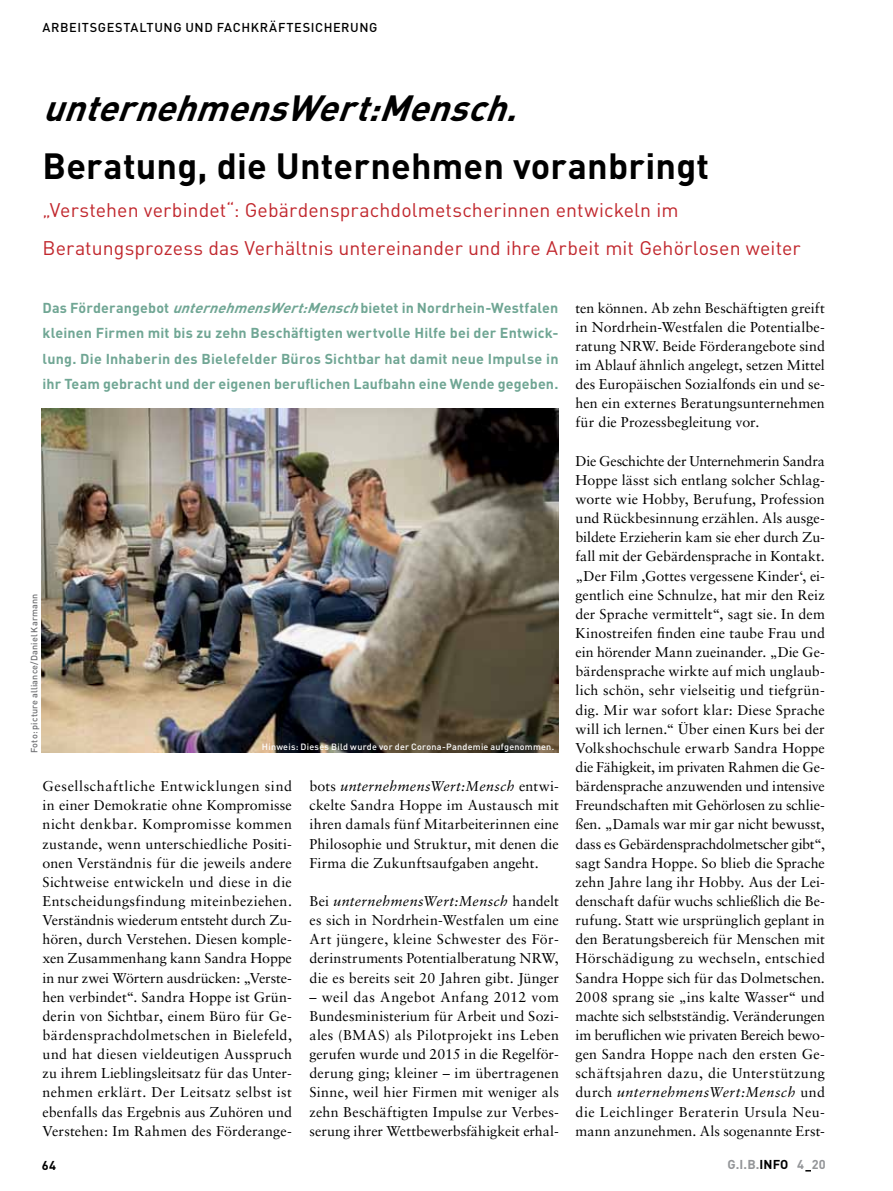
<style>
.page{position:relative;width:893px;height:1191px;background:#fff}
.page>*{position:absolute;margin:0;border:0;box-sizing:border-box;transform-origin:0 0}
._01_Hauptüberschrift{font:700 36px "DIN";letter-spacing:.005em;color:#000}
._01_Hauptüberschrift-2{font:italic 700 36px "DIN";color:#000}
._03_Unterüberschrift{font:19.5px "DIN";letter-spacing:.005em;color:#c1272d}
._07_Fließtext{font:14.25px/19.2px "Sabon LT";letter-spacing:.005em;color:#000;text-align:justify}
._06_Vorspann{font:700 14.25px/25.5px "DIN";letter-spacing:.01em;color:#70a694;text-align:justify}
.t1{font:500 12.75px "DIN";letter-spacing:.045em;color:#000}
.t2{font:700 12.75px "DIN";letter-spacing:.01em;color:#939598}
.G_Seitenzahlen{font:700 12.75px "DIN";color:#000}
._11_Bildzeile{font:500 9px "DIN";letter-spacing:.025em;color:#fff}
._11_Bildzeile-2{font:500 9px "DIN";letter-spacing:.015em;color:#6d6e71}
.s1{font-style:italic}
.s2{color:#000}
</style>
<div class="page">
<img style="left:42px;top:408px;width:517px;height:345px">
<p class="t1" style="left:43px;top:18px;width:336px">ARBEITSGESTALTUNG UND FACHKRÄFTESICHERUNG</p>
<p class="_01_Hauptüberschrift-2" style="left:43px;top:84px;width:491px">unternehmensWert:Mensch.</p>
<p class="_01_Hauptüberschrift" style="left:43px;top:141px;width:668px">Beratung, die Unternehmen voranbringt</p>
<p class="_03_Unterüberschrift" style="left:43px;top:197px;width:638px">„Verstehen verbindet“: Gebärdensprachdolmetscherinnen entwickeln im</p>
<p class="_03_Unterüberschrift" style="left:43px;top:235px;width:760px">Beratungsprozess das Verhältnis untereinander und ihre Arbeit mit Gehörlosen weiter</p>
<p class="_06_Vorspann" style="left:43px;top:294px;width:517px">Das Förderangebot <span class="s1">unternehmensWert:Mensch</span>bietet in Nordrhein-Westfalen kleinen Firmen mit bis zu zehn Beschäftigten wertvolle Hilfe bei der Entwick&shy;lung. Die Inhaberin des Bielefelder Büros Sichtbar hat damit neue Impulse in ihr Team gebracht und der eigenen beruflichen Laufbahn eine Wende gegeben.</p>
<p class="_07_Fließtext" style="left:575px;top:298px;width:251px">ten können. Ab zehn Beschäftigten greift in Nordrhein-Westfalen die Potentialbe&shy;ratung NRW. Beide Förderangebote sind im Ablauf ähnlich angelegt, setzen Mittel des Europäischen Sozialfonds ein und se&shy;hen ein externes Beratungsunternehmen für die Prozessbegleitung vor.</p>
<p class="_07_Fließtext" style="left:575px;top:451px;width:251px">Die Geschichte der Unternehmerin Sandra Hoppe lässt sich entlang solcher Schlag&shy;worte wie Hobby, Berufung, Profession und Rückbesinnung erzählen. Als ausge&shy;bildete Erzieherin kam sie eher durch Zu&shy;fall mit der Gebärdensprache in Kontakt. „Der Film ,Gottes vergessene Kinder‘, ei&shy;gentlich eine Schnulze, hat mir den Reiz der Sprache vermittelt“, sagt sie. In dem Kinostreifen finden eine taube Frau und ein hörender Mann zueinander. „Die Ge&shy;bärdensprache wirkte auf mich unglaub&shy;lich schön, sehr vielseitig und tiefgrün&shy;dig. Mir war sofort klar: Diese Sprache will ich lernen.“ Über einen Kurs bei der Volkshochschule erwarb Sandra Hoppe die Fähigkeit, im privaten Rahmen die Ge&shy;bärdensprache anzuwenden und intensive Freundschaften mit Gehörlosen zu schlie&shy;ßen. „Damals war mir gar nicht bewusst, dass es Gebärdensprachdolmetscher gibt“, sagt Sandra Hoppe. So blieb die Sprache zehn Jahre lang ihr Hobby. Aus der Lei&shy;denschaft dafür wuchs schließlich die Be&shy;rufung. Statt wie ursprünglich geplant in den Beratungsbereich für Menschen mit Hörschädigung zu wechseln, entschied Sandra Hoppe sich für das Dolmetschen.<br>2008 sprang sie „ins kalte Wasser“ und machte sich selbstständig. Veränderungen im beruflichen wie privaten Bereich bewo&shy;gen Sandra Hoppe nach den ersten Ge&shy;schäftsjahren dazu, die Unterstützung durch <span class="s1">unternehmensWert:Mensch</span> und die Leichlinger Beraterin Ursula Neu&shy;mann anzunehmen. Als sogenannte Erst-</p>
<p class="_11_Bildzeile-2" style="left:28px;top:753px;width:160px;rotate:-90deg">Foto: picture alliance/Daniel Karmann</p>
<p class="_11_Bildzeile" style="left:262px;top:740px;width:294px">Hinweis: Dieses Bild wurde vor der Corona-Pandemie aufgenommen.</p>
<p class="_07_Fließtext" style="left:43px;top:776px;width:251px">Gesellschaftliche Entwicklungen sind in einer Demokratie ohne Kompromisse nicht denkbar. Kompromisse kommen zustande, wenn unterschiedliche Positi&shy;onen Verständnis für die jeweils andere Sichtweise entwickeln und diese in die Entscheidungsfindung miteinbeziehen.<br>Verständnis wiederum entsteht durch Zu&shy;hören, durch Verstehen. Diesen komple&shy;xen Zusammenhang kann Sandra Hoppe in nur zwei Wörtern ausdrücken: „Verste&shy;hen verbindet“. Sandra Hoppe ist Grün&shy;derin von Sichtbar, einem Büro für Ge&shy;bärdensprachdolmetschen in Bielefeld, und hat diesen vieldeutigen Ausspruch zu ihrem Lieblingsleitsatz für das Unter&shy;nehmen erklärt. Der Leitsatz selbst ist ebenfalls das Ergebnis aus Zuhören und Verstehen: Im Rahmen des Förderange-</p>
<p class="_07_Fließtext" style="left:309px;top:776px;width:251px">bots <span class="s1">unternehmensWert:Mensch</span> entwi&shy;ckelte Sandra Hoppe im Austausch mit ihren damals fünf Mitarbeiterinnen eine Philosophie und Struktur, mit denen die Firma die Zukunftsaufgaben angeht.</p>
<p class="_07_Fließtext" style="left:309px;top:891px;width:251px">Bei <span class="s1">unternehmensWert:Mensch</span> handelt es sich in Nordrhein-Westfalen um eine Art jüngere, kleine Schwester des För&shy;derinstruments Potentialberatung NRW, die es bereits seit 20 Jahren gibt. Jünger</p>
<p class="_07_Fließtext" style="left:309px;top:987px;width:251px">– weil das Angebot Anfang 2012 vom Bundesministerium für Arbeit und Sozi&shy;ales (BMAS) als Pilotprojekt ins Leben gerufen wurde und 2015 in die Regelför&shy;derung ging; kleiner – im übertragenen Sinne, weil hier Firmen mit weniger als zehn Beschäftigten Impulse zur Verbes&shy;serung ihrer Wettbewerbsfähigkeit erhal-</p>
<p class="G_Seitenzahlen" style="left:42px;top:1156px;width:16px">64</p>
<p class="t2" style="left:727px;top:1156px;width:100px">G.I.B.<span class="s2">INFO</span> 4 20</p>
</div>
